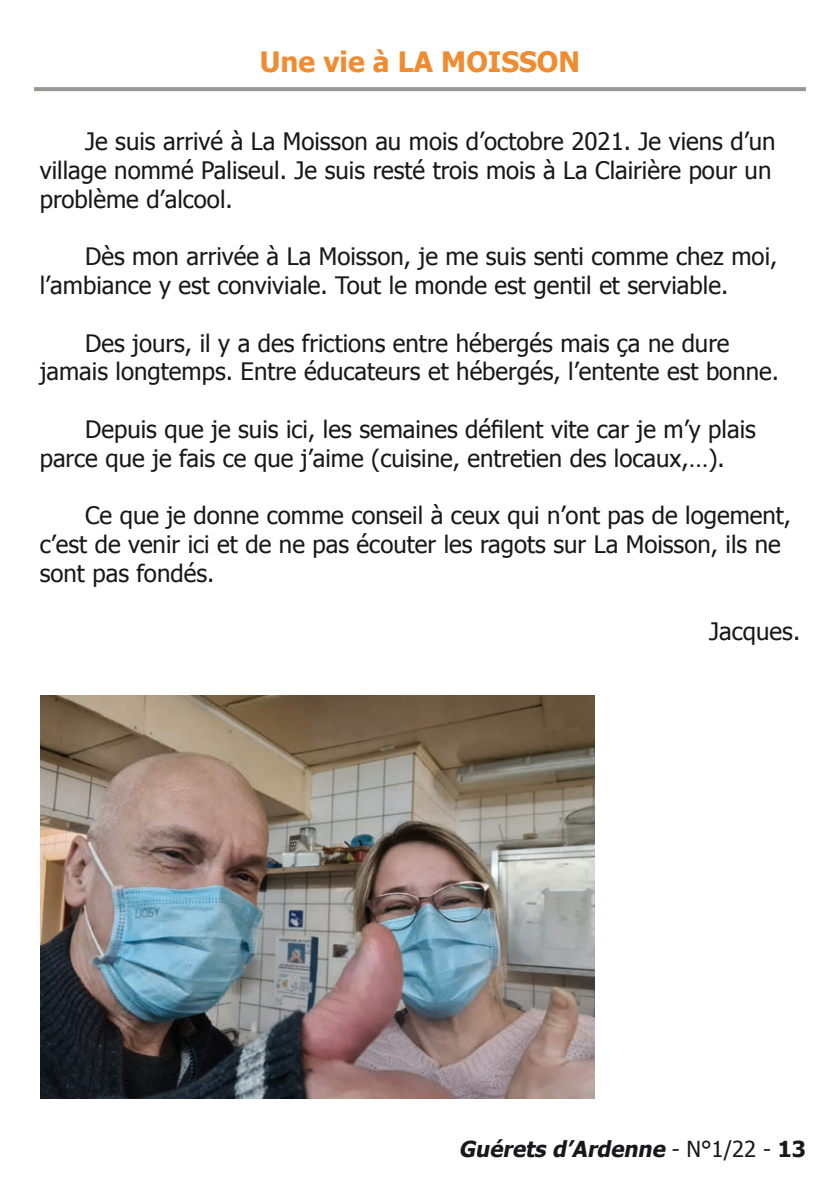
<style>
.page{position:relative;width:840px;height:1191px;background:#fff}
.page>*{position:absolute;margin:0;border:0;box-sizing:border-box;transform-origin:0 0}
.t1{font:700 28px "Tahoma";color:#f08b2f}
.t2{font:24px/28.8px "Tahoma";color:#1a171c}
.t3{font:italic 700 22px "Tahoma";color:#1a171c}
.s1{font-weight:400;font-style:normal}
.s2{font-style:normal}
</style>
<div class="page">
<svg style="left:34px;top:87px;width:771px;height:4px;fill:#969694"></svg>
<img style="left:40px;top:695px;width:553px;height:403px">
<p class="t1" style="left:260px;top:42px;width:321px">Une vie à LA MOISSON</p>
<p class="t2" style="left:40px;top:126px;width:737px;text-indent:45px">Je suis arrivé à La Moisson au mois d’octobre 2021. Je viens d’un village nommé Paliseul. Je suis resté trois mois à La Clairière pour un problème d’alcool.</p>
<p class="t2" style="left:40px;top:241px;width:738px;text-indent:45px">Dès mon arrivée à La Moisson, je me suis senti comme chez moi, l’ambiance y est conviviale. Tout le monde est gentil et serviable.</p>
<p class="t2" style="left:40px;top:327px;width:740px;text-align:center">Des jours, il y a des frictions entre hébergés mais ça ne dure<br>jamais longtemps. Entre éducateurs et hébergés, l’entente est bonne.</p>
<p class="t2" style="left:40px;top:414px;width:717px;text-indent:45px">Depuis que je suis ici, les semaines défilent vite car je m’y plais parce que je fais ce que j’aime (cuisine, entretien des locaux,…).</p>
<p class="t2" style="left:40px;top:500px;width:752px;text-indent:45px">Ce que je donne comme conseil à ceux qui n’ont pas de logement, c’est de venir ici et de ne pas écouter les ragots sur La Moisson, ils ne sont pas fondés.</p>
<p class="t2" style="left:708px;top:615px;width:92px">Jacques.</p>
<p class="t3" style="left:458px;top:1133px;width:348px">Guérets d’Ardenne <span class="s1">- N ° 1 / 2 2 -</span> <span class="s2">1 3</span></p>
</div>
